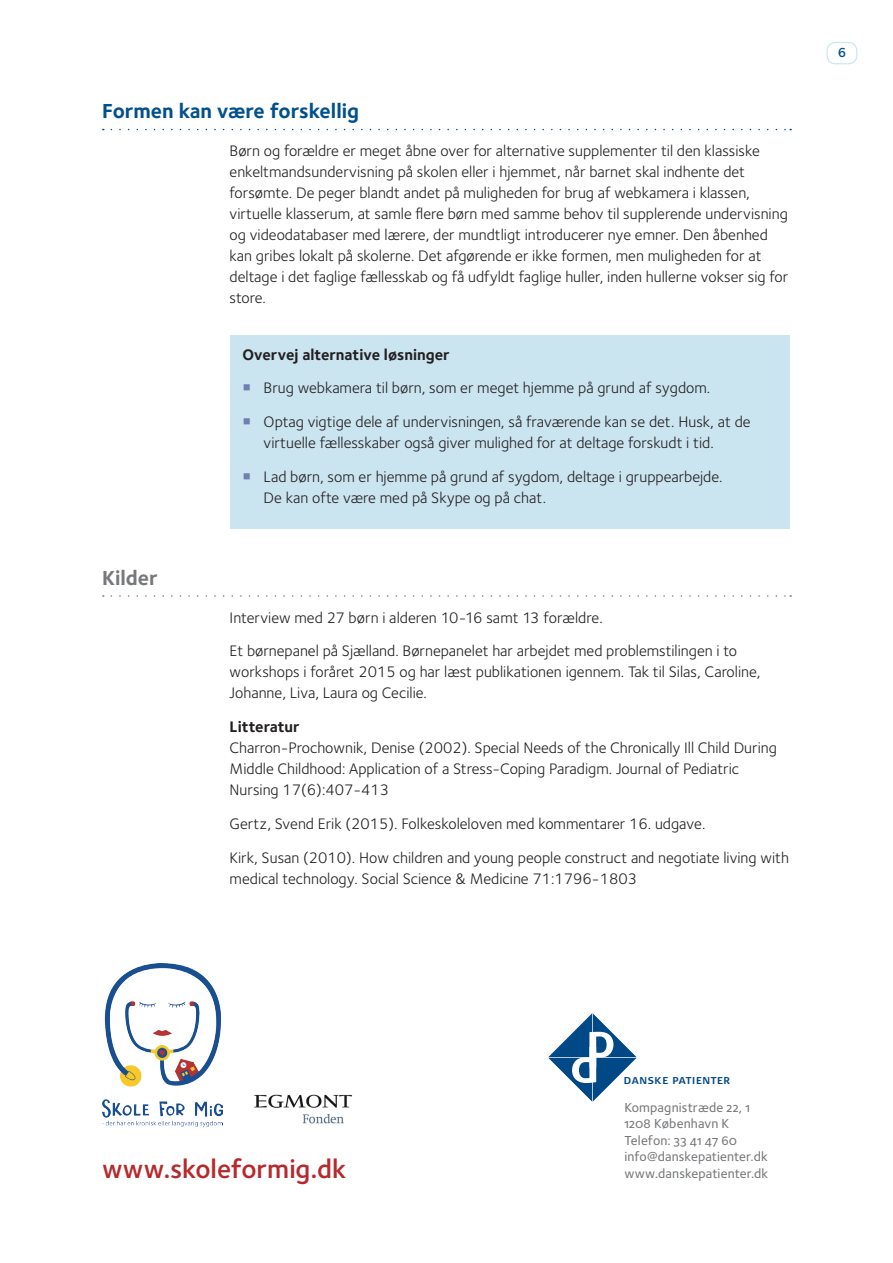
<style>
.page{position:relative;width:893px;height:1263px;background:#fff}
.page>*{position:absolute;margin:0;border:0;box-sizing:border-box;transform-origin:0 0}
.t1{font:600 27px "Foundry Sterling";color:#b6292c}
.t2{font:700 21px "Foundry Sterling";color:#01508e}
.t3{font:700 21px "Foundry Sterling";color:#76787b}
.t4{font:15.75px/21px "Foundry Sterling";color:#231f20}
.t5{font:700 15.75px "Foundry Sterling";color:#231f20}
.t6{font:13.5px/16.5px "Foundry Sterling Medium OSF";letter-spacing:.01em;color:#76787b}
.t7{font:600 13.5px "Foundry Sterling";color:#01508e}
.t8{font:700 9.9px "Signa Normal";letter-spacing:.06em;color:#014887}
.s1{font-weight:700}
.s2{font-family:"Ding One";color:#6e80b0}
</style>
<div class="page">
<div style="left:826px;top:42px;width:31px;height:22px;border:1px solid #cae4f0;border-radius:9px"></div>
<svg style="left:111px;top:129px;width:680px;height:1px"></svg>
<svg style="left:111px;top:595px;width:680px;height:2px"></svg>
<div style="left:230px;top:335px;width:559px;height:193px;background:#cae4f0"></div>
<img style="left:102px;top:963px;width:120px;height:163px">
<img style="left:254px;top:1094px;width:99px;height:30px">
<svg style="left:548px;top:1013px;width:89px;height:89px"></svg>
<h2 class="t2" style="left:102px;top:99px;width:259px">Formen kan være forskellig</h2>
<p class="t4" style="left:230px;top:140px;width:560px">Børn og forældre er meget åbne over for alternative supplementer til den klassiske enkeltmandsundervisning på skolen eller i hjemmet, når barnet skal indhente det forsømte. De peger blandt andet på muligheden for brug af webkamera i klassen, virtuelle klasserum, at samle flere børn med samme behov til supplerende undervisning og videodatabaser med lærere, der mundtligt introducerer nye emner. Den åbenhed kan gribes lokalt på skolerne. Det afgørende er ikke formen, men muligheden for at deltage i det faglige fællesskab og få udfyldt faglige huller, inden hullerne vokser sig for store.</p>
<h2 class="t3" style="left:102px;top:565px;width:57px">Kilder</h2>
<p class="t4" style="left:242px;top:337px;width:510px;line-height:33.8px"><span class="s1">Overvej alternative løsninger<br></span><span class="s2">§</span> Brug webkamera til børn, som er meget hjemme på grund af sygdom.<br><span class="s2">§</span> Optag vigtige dele af undervisningen, så fraværende kan se det. Husk, at de</p>
<p class="t4" style="left:242px;top:426px;width:482px;line-height:33.8px;text-indent:21px">virtuelle fællesskaber også giver mulighed for at deltage forskudt i tid. <span class="s2">§</span> Lad børn, som er hjemme på grund af sygdom, deltage i gruppearbejde.</p>
<p class="t4" style="left:264px;top:487px;width:284px">De kan ofte være med på Skype og på chat.</p>
<p class="t4" style="left:230px;top:600px;width:509px;line-height:33.8px">Interview med 27 børn i alderen 10-16 samt 13 forældre.<br>Et børnepanel på Sjælland. Børnepanelet har arbejdet med problemstilingen i to</p>
<p class="t4" style="left:230px;top:661px;width:532px">workshops i foråret 2015 og har læst publikationen igennem. Tak til Silas, Caroline,<br>Johanne, Liva, Laura og Cecilie.</p>
<p class="t5" style="left:230px;top:717px;width:72px">Litteratur</p>
<p class="t4" style="left:230px;top:737px;width:549px">Charron-Prochownik, Denise (2002). Special Needs of the Chronically Ill Child During<br>Middle Childhood: Application of a Stress-Coping Paradigm. Journal of Pediatric<br>Nursing 17(6):407-413</p>
<p class="t4" style="left:230px;top:807px;width:561px;line-height:33.8px">Gertz, Svend Erik (2015). Folkeskoleloven med kommentarer 16. udgave.<br>Kirk, Susan (2010). How children and young people construct and negotiate living with</p>
<p class="t4" style="left:230px;top:868px;width:409px">medical technology. Social Science &amp; Medicine 71:1796-1803</p>
<p class="t7" style="left:838px;top:45px;width:10px">6</p>
<h1 class="t1" style="left:102px;top:1153px;width:246px">www.skoleformig.dk</h1>
<p class="t8" style="left:624px;top:1075px;width:108px">DANSKE PATIENTER</p>
<p class="t6" style="left:624px;top:1099px;width:145px">Kompagnistræde 22, 1<br>1208 København K<br>Telefon: 33 41 47 60 info@danskepatienter.dk www.danskepatienter.dk</p>
</div>
